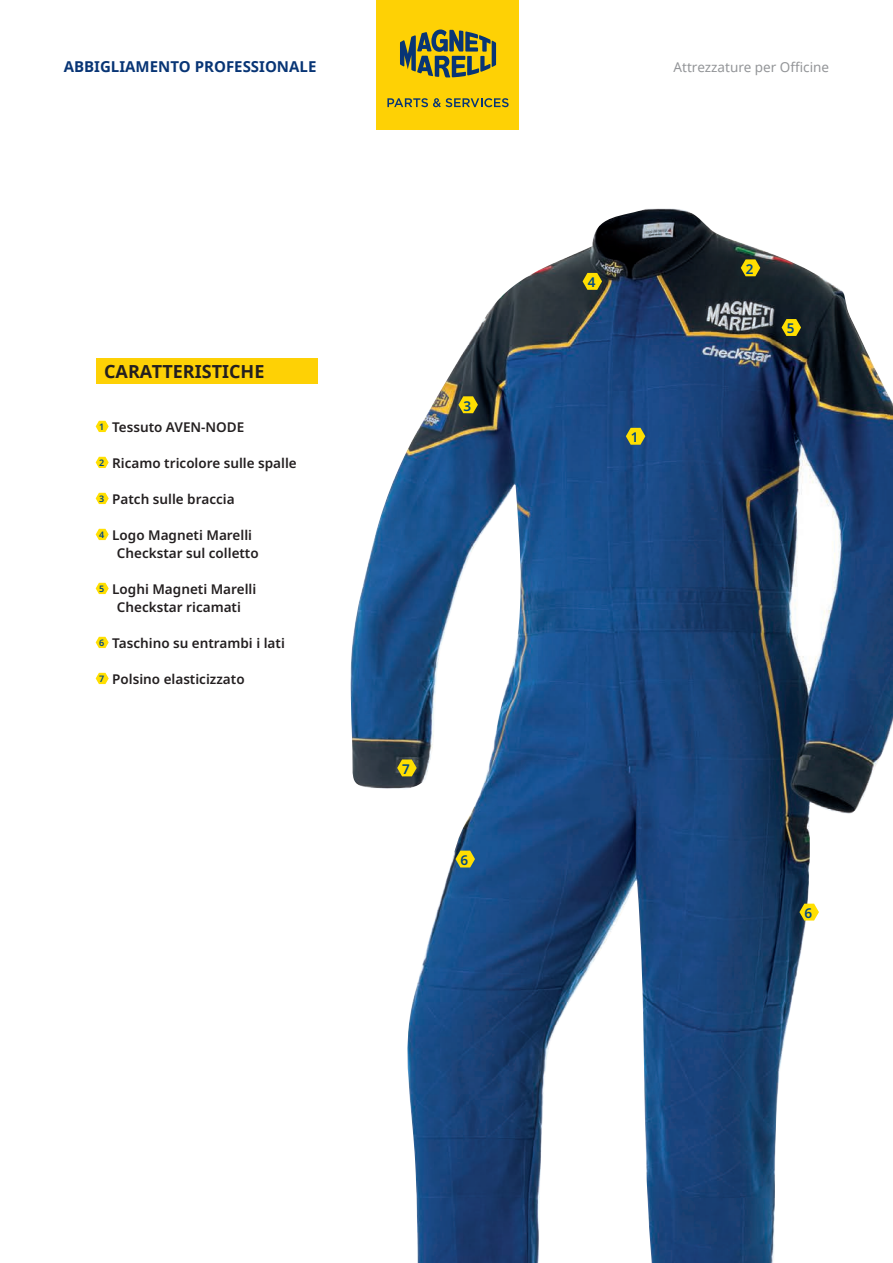
<style>
.page{position:relative;width:893px;height:1263px;background:#fff}
.page>*{position:absolute;margin:0;border:0;box-sizing:border-box;transform-origin:0 0}
.t1{font:700 18px "Noto Sans";color:#231f20}
.t2{font:700 15px "Noto Sans";color:#083575}
.t3{font:600 13.5px/18px "Noto Sans";color:#231f20}
.t4{font:13.5px "Noto Sans";color:#939598}
.t5{font:600 13.5px "Noto Sans";color:#004684}
.s1{font-size:9px;color:#004684}
</style>
<div class="page">
<div style="left:376px;top:0;width:143px;height:15px;background:#fed105"></div>
<div style="left:376px;top:6px;width:143px;height:124px;background:#fed105"></div>
<svg style="left:400px;top:29px;width:96px;height:48px"></svg>
<svg style="left:387px;top:98px;width:122px;height:9px"></svg>
<img style="left:350px;top:208px;width:543px;height:1055px">
<svg style="left:626px;top:428px;width:19px;height:17px"></svg>
<svg style="left:741px;top:259px;width:19px;height:17px"></svg>
<svg style="left:583px;top:273px;width:19px;height:17px"></svg>
<svg style="left:458px;top:396px;width:20px;height:17px"></svg>
<svg style="left:782px;top:319px;width:19px;height:17px"></svg>
<svg style="left:397px;top:759px;width:20px;height:17px"></svg>
<svg style="left:799px;top:904px;width:20px;height:16px"></svg>
<svg style="left:455px;top:851px;width:20px;height:16px"></svg>
<div style="left:96px;top:358px;width:222px;height:26px;background:#fed105"></div>
<svg style="left:96px;top:421px;width:13px;height:11px"></svg>
<svg style="left:96px;top:457px;width:13px;height:11px"></svg>
<svg style="left:96px;top:493px;width:13px;height:11px"></svg>
<svg style="left:96px;top:529px;width:13px;height:11px"></svg>
<svg style="left:96px;top:583px;width:13px;height:11px"></svg>
<svg style="left:96px;top:637px;width:13px;height:11px"></svg>
<svg style="left:96px;top:673px;width:13px;height:11px"></svg>
<p class="t2" style="left:64px;top:56px;width:254px">ABBIGLIAMENTO PROFESSIONALE</p>
<p class="t4" style="left:673px;top:58px;width:157px">Attrezzature per Officine</p>
<h1 class="t1" style="left:104px;top:359px;width:162px">CARATTERISTICHE</h1>
<p class="t3" style="left:99px;top:418px;width:147px"><span class="s1">1</span> Tessuto AVEN-NODE</p>
<p class="t3" style="left:99px;top:454px;width:199px"><span class="s1">2</span> Ricamo tricolore sulle spalle</p>
<p class="t3" style="left:99px;top:490px;width:137px"><span class="s1">3</span> Patch sulle braccia</p>
<p class="t3" style="left:117px;top:526px;width:143px;text-indent:-18px"><span class="s1">4</span> Logo Magneti Marelli<br>Checkstar sul colletto</p>
<p class="t3" style="left:99px;top:580px;width:159px;text-align:center"><span class="s1">5</span> Loghi Magneti Marelli<br>Checkstar ricamati</p>
<p class="t3" style="left:99px;top:634px;width:187px"><span class="s1">6</span> Taschino su entrambi i lati</p>
<p class="t3" style="left:99px;top:670px;width:147px"><span class="s1">7</span> Polsino elasticizzato</p>
<p class="t5" style="left:464px;top:396px;width:9px">3</p>
<p class="t5" style="left:402px;top:759px;width:9px">7</p>
<p class="t5" style="left:461px;top:851px;width:9px">6</p>
<p class="t5" style="left:588px;top:273px;width:9px">4</p>
<p class="t5" style="left:631px;top:428px;width:9px">1</p>
<p class="t5" style="left:746px;top:259px;width:9px">2</p>
<p class="t5" style="left:787px;top:319px;width:9px">5</p>
<p class="t5" style="left:805px;top:904px;width:9px">6</p>
</div>
